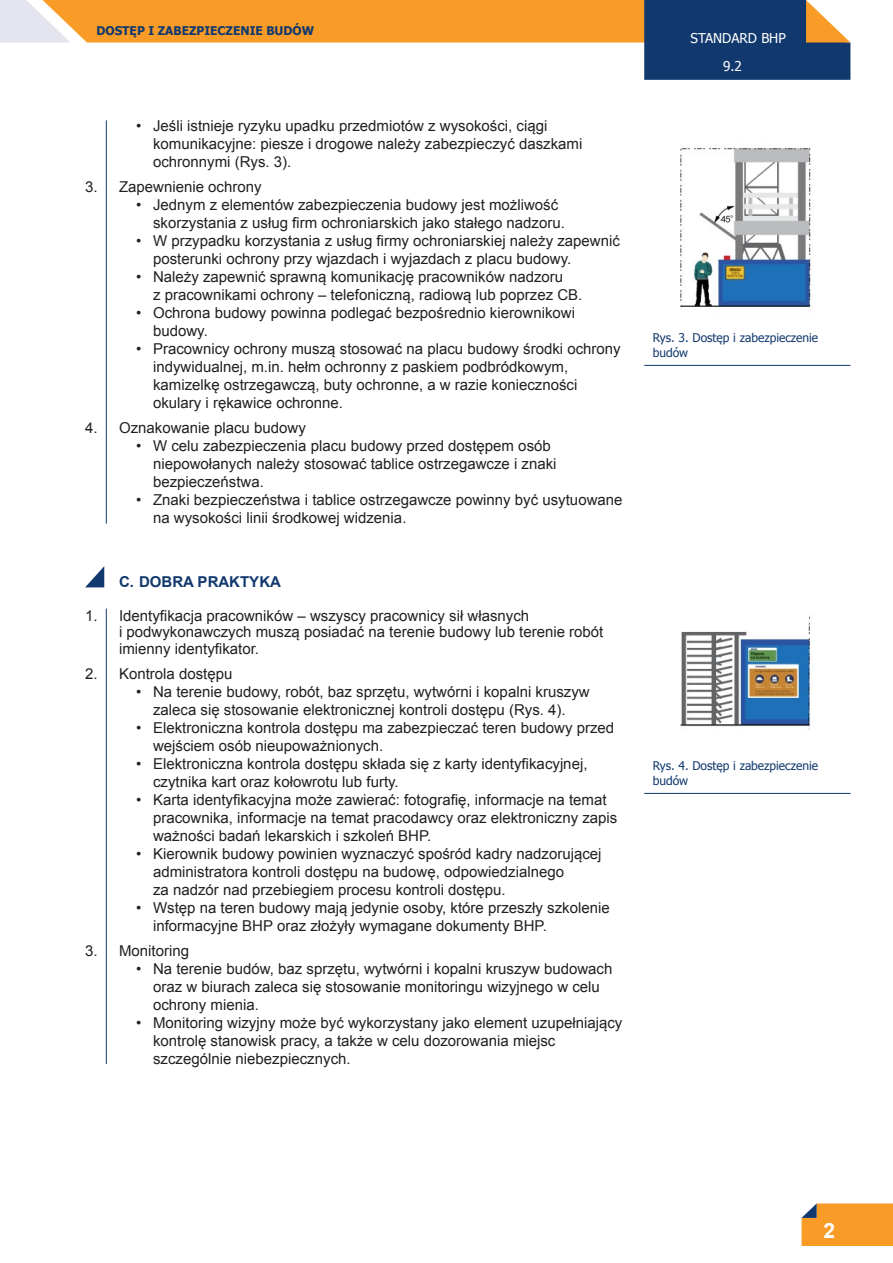
<style>
.page{position:relative;width:893px;height:1263px;background:#fff}
.page>*{position:absolute;margin:0;border:0;box-sizing:border-box;transform-origin:0 0}
.tekst{font:700 21px "Arial";color:#fff}
.Tekst_kropki{font:15px/18px "Arial";color:#231f20}
.Tekst_numerowany{font:15px/16.5px "Arial";color:#231f20}
.Tytulik{font:700 15px "Arial";color:#11396e}
.t1{font:13.5px "Tahoma";color:#fff}
.podpis_zdjęcia{font:12px/15px "Tahoma";color:#11396e}
.t2{font:700 12px "Tahoma";color:#11396e}
</style>
<div class="page">
<svg style="left:801px;top:1203px;width:92px;height:43px;background:#f19d32"></svg>
<svg style="left:0;top:0;width:850px;height:80px"></svg>
<hr style="left:106px;top:120px;width:1px;height:404px;background:#11396e">
<img style="left:680px;top:148px;width:132px;height:159px">
<hr style="left:644px;top:365px;width:206px;height:1px;background:#11396e">
<hr style="left:644px;top:793px;width:206px;height:1px;background:#11396e">
<img style="left:680px;top:616px;width:131px;height:114px">
<svg style="left:85px;top:566px;width:19px;height:21px"></svg>
<hr style="left:106px;top:608px;width:1px;height:456px;background:#11396e">
<p class="t2" style="left:96px;top:23px;width:219px">DOSTĘP I ZABEZPIECZENIE BUDÓW</p>
<p class="Tekst_kropki" style="left:153px;top:117px;width:431px;text-indent:-17px">• Jeśli istnieje ryzyku upadku przedmiotów z wysokości, ciągi komunikacyjne: piesze i drogowe należy zabezpieczyć daszkami ochronnymi (Rys. 3).</p>
<p class="Tekst_numerowany" style="left:85px;top:179px;width:178px">3. Zapewnienie ochrony</p>
<p class="Tekst_kropki" style="left:153px;top:196px;width:413px;text-indent:-17px">• Jednym z elementów zabezpieczenia budowy jest możliwość skorzystania z usług firm ochroniarskich jako stałego nadzoru.</p>
<p class="Tekst_kropki" style="left:153px;top:232px;width:468px;text-indent:-17px">• W przypadku korzystania z usług firmy ochroniarskiej należy zapewnić posterunki ochrony przy wjazdach i wyjazdach z placu budowy.</p>
<p class="Tekst_kropki" style="left:153px;top:268px;width:431px;text-indent:-17px">• Należy zapewnić sprawną komunikację pracowników nadzoru<br>z pracownikami ochrony – telefoniczną, radiową lub poprzez CB.</p>
<p class="Tekst_kropki" style="left:153px;top:304px;width:423px;text-indent:-17px">• Ochrona budowy powinna podlegać bezpośrednio kierownikowi budowy.</p>
<p class="Tekst_kropki" style="left:153px;top:340px;width:469px;text-indent:-17px">• Pracownicy ochrony muszą stosować na placu budowy środki ochrony indywidualnej, m.in. hełm ochronny z paskiem podbródkowym, kamizelkę ostrzegawczą, buty ochronne, a w razie konieczności okulary i rękawice ochronne.</p>
<p class="Tekst_numerowany" style="left:85px;top:420px;width:222px">4. Oznakowanie placu budowy</p>
<p class="Tekst_kropki" style="left:153px;top:437px;width:405px;text-indent:-17px">• W celu zabezpieczenia placu budowy przed dostępem osób niepowołanych należy stosować tablice ostrzegawcze i znaki bezpieczeństwa.</p>
<p class="Tekst_kropki" style="left:153px;top:491px;width:471px;text-indent:-17px">• Znaki bezpieczeństwa i tablice ostrzegawcze powinny być usytuowane na wysokości linii środkowej widzenia.</p>
<p class="Tytulik" style="left:119px;top:572px;width:163px">C. DOBRA PRAKTYKA</p>
<p class="Tekst_numerowany" style="left:119px;top:607px;width:486px;text-indent:-34px">1. Identyfikacja pracowników – wszyscy pracownicy sił własnych<br>i podwykonawczych muszą posiadać na terenie budowy lub terenie robót imienny identyfikator.</p>
<p class="Tekst_numerowany" style="left:85px;top:665px;width:149px">2. Kontrola dostępu</p>
<p class="Tekst_kropki" style="left:136px;top:683px;width:455px;text-align:center">• Na terenie budowy, robót, baz sprzętu, wytwórni i kopalni kruszyw zaleca się stosowanie elektronicznej kontroli dostępu (Rys. 4).</p>
<p class="Tekst_kropki" style="left:153px;top:719px;width:463px;text-indent:-17px">• Elektroniczna kontrola dostępu ma zabezpieczać teren budowy przed wejściem osób nieupoważnionych.</p>
<p class="Tekst_kropki" style="left:153px;top:755px;width:436px;text-indent:-17px">• Elektroniczna kontrola dostępu składa się z karty identyfikacyjnej, czytnika kart oraz kołowrotu lub furty.</p>
<p class="Tekst_kropki" style="left:153px;top:791px;width:466px;text-indent:-17px">• Karta identyfikacyjna może zawierać: fotografię, informacje na temat pracownika, informacje na temat pracodawcy oraz elektroniczny zapis ważności badań lekarskich i szkoleń BHP.</p>
<p class="Tekst_kropki" style="left:153px;top:845px;width:450px;text-indent:-17px">• Kierownik budowy powinien wyznaczyć spośród kadry nadzorującej administratora kontroli dostępu na budowę, odpowiedzialnego<br>za nadzór nad przebiegiem procesu kontroli dostępu.</p>
<p class="Tekst_kropki" style="left:153px;top:899px;width:458px;text-indent:-17px">• Wstęp na teren budowy mają jedynie osoby, które przeszły szkolenie informacyjne BHP oraz złożyły wymagane dokumenty BHP.</p>
<p class="Tekst_numerowany" style="left:85px;top:942px;width:106px">3. Monitoring</p>
<p class="Tekst_kropki" style="left:153px;top:960px;width:461px;text-indent:-17px">• Na terenie budów, baz sprzętu, wytwórni i kopalni kruszyw budowach oraz w biurach zaleca się stosowanie monitoringu wizyjnego w celu ochrony mienia.</p>
<p class="Tekst_kropki" style="left:153px;top:1014px;width:471px;text-indent:-17px">• Monitoring wizyjny może być wykorzystany jako element uzupełniający kontrolę stanowisk pracy, a także w celu dozorowania miejsc szczególnie niebezpiecznych.</p>
<p class="t1" style="left:691px;top:29px;width:97px">STANDARD BHP</p>
<p class="t1" style="left:723px;top:57px;width:20px">9.2</p>
<p class="podpis_zdjęcia" style="left:653px;top:329px;width:167px">Rys. 3. Dostęp i zabezpieczenie budów</p>
<p class="podpis_zdjęcia" style="left:653px;top:757px;width:167px">Rys. 4. Dostęp i zabezpieczenie budów</p>
<p class="tekst" style="left:823px;top:1217px;width:13px">2</p>
</div>
